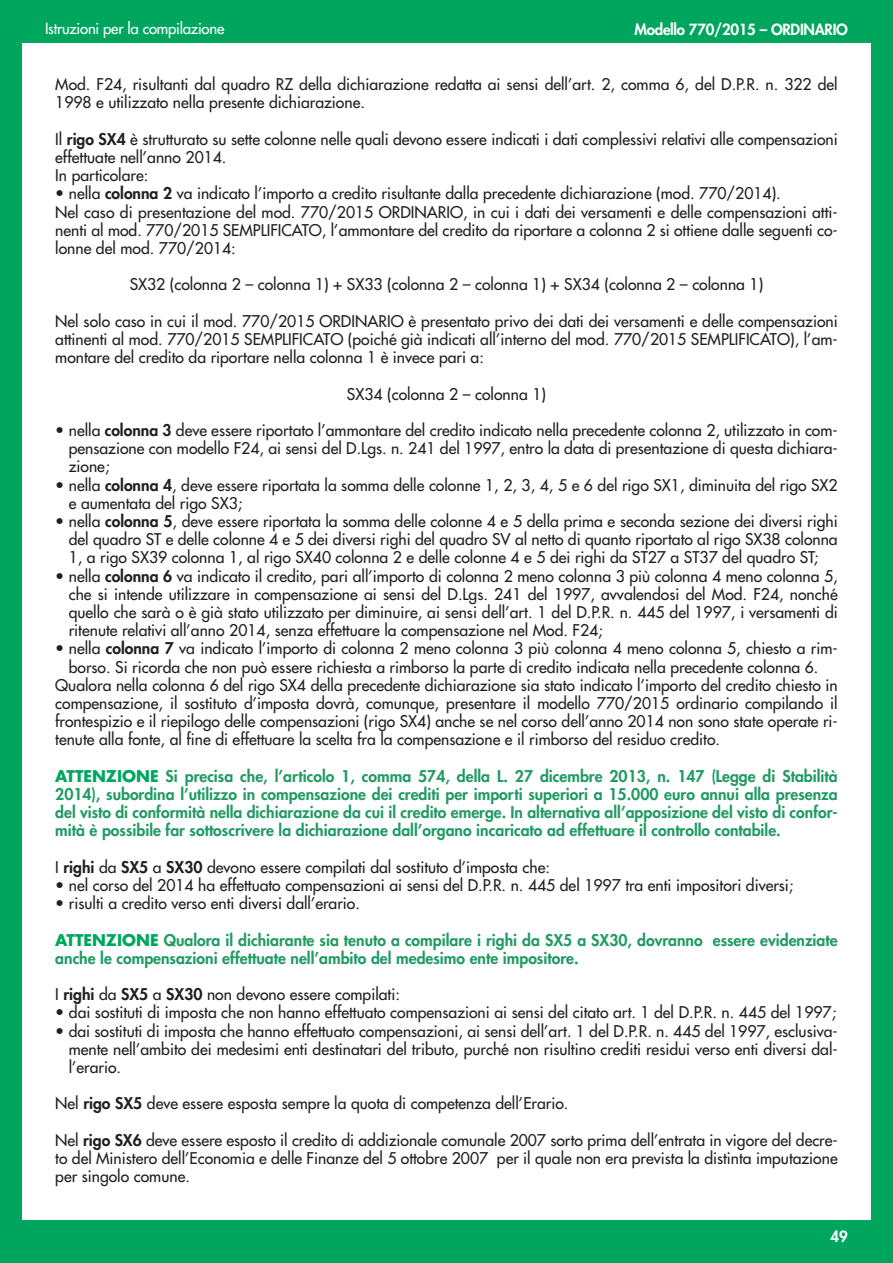
<style>
.page{position:relative;width:893px;height:1263px;background:#fff}
.page>*{position:absolute;margin:0;border:0;box-sizing:border-box;transform-origin:0 0}
.t1{font:15.75px/18.1px "Futura";color:#231f20;text-align:justify}
.t2{font:800 15.75px/18.1px "Futura";color:#219b64;text-align:justify}
.t3{font:800 15px "Futura";letter-spacing:-.015em;color:#fff}
.t4{font:15px "Futura";letter-spacing:-.015em;color:#fff}
.s1{font-weight:800}
.s2{font-weight:700;color:#00a65e}
</style>
<div class="page">
<div style="left:0;top:43px;width:21px;height:1220px;background:#00a65e"></div>
<div style="left:872px;top:43px;width:21px;height:1177px;background:#00a65e"></div>
<div style="left:0;top:1220px;width:893px;height:43px;background:#00a65e"></div>
<div style="left:0;top:0;width:893px;height:43px;background:#00a65e"></div>
<p class="t4" style="left:45px;top:21px;width:181px">Istruzioni per la compilazione</p>
<p class="t3" style="left:635px;top:23px;width:215px">Modello 770/2015 – ORDINARIO</p>
<p class="t1" style="left:55px;top:76px;width:784px">Mod. F24, risultanti dal quadro RZ della dichiarazione redatta ai sensi dell’art. 2, comma 6, del D.P.R. n. 322 del<br>1998 e utilizzato nella presente dichiarazione.</p>
<p class="t1" style="left:55px;top:131px;width:784px;text-align:left">Il <span class="s1">rigo SX4</span> è strutturato su sette colonne nelle quali devono essere indicati i dati complessivi relativi alle compensazioni effettuate nell’anno 2014.<br>In particolare:</p>
<p class="t1" style="left:55px;top:186px;width:784px;text-align:left">• nella <span class="s1">colonna 2</span> va indicato l’importo a credito risultante dalla precedente dichiarazione (mod. 770/2014).<br>Nel caso di presentazione del mod. 770/2015 ORDINARIO, in cui i dati dei versamenti e delle compensazioni atti&shy;nenti al mod. 770/2015 SEMPLIFICATO, l’ammontare del credito da riportare a colonna 2 si ottiene dalle seguenti co&shy;lonne del mod. 770/2014:</p>
<p class="t1" style="left:130px;top:277px;width:635px">SX32 (colonna 2 – colonna 1) + SX33 (colonna 2 – colonna 1) + SX34 (colonna 2 – colonna 1)</p>
<p class="t1" style="left:55px;top:313px;width:784px">Nel solo caso in cui il mod. 770/2015 ORDINARIO è presentato privo dei dati dei versamenti e delle compensazioni attinenti al mod. 770/2015 SEMPLIFICATO (poiché già indicati all’interno del mod. 770/2015 SEMPLIFICATO), l’am&shy;montare del credito da riportare nella colonna 1 è invece pari a:</p>
<p class="t1" style="left:347px;top:386px;width:201px">SX34 (colonna 2 – colonna 1)</p>
<p class="t1" style="left:69px;top:422px;width:770px;text-indent:-14px">• nella <span class="s1">colonna 3</span> deve essere riportato l’ammontare del credito indicato nella precedente colonna 2, utilizzato in com&shy;pensazione con modello F24, ai sensi del D.Lgs. n. 241 del 1997, entro la data di presentazione di questa dichiara&shy;zione;</p>
<p class="t1" style="left:69px;top:477px;width:770px;text-indent:-13px">• nella <span class="s1">colonna 4</span>, deve essere riportata la somma delle colonne 1, 2, 3, 4, 5 e 6 del rigo SX1, diminuita del rigo SX2 e aumentata del rigo SX3;</p>
<p class="t1" style="left:69px;top:513px;width:770px;text-indent:-13px">• nella <span class="s1">colonna 5</span>, deve essere riportata la somma delle colonne 4 e 5 della prima e seconda sezione dei diversi righi del quadro ST e delle colonne 4 e 5 dei diversi righi del quadro SV al netto di quanto riportato al rigo SX38 colonna 1, a rigo SX39 colonna 1, al rigo SX40 colonna 2 e delle colonne 4 e 5 dei righi da ST27 a ST37 del quadro ST;</p>
<p class="t1" style="left:69px;top:568px;width:770px;text-indent:-14px">• nella <span class="s1">colonna 6</span> va indicato il credito, pari all’importo di colonna 2 meno colonna 3 più colonna 4 meno colonna 5, che si intende utilizzare in compensazione ai sensi del D.Lgs. 241 del 1997, avvalendosi del Mod. F24, nonché quello che sarà o è già stato utilizzato per diminuire, ai sensi dell’art. 1 del D.P.R. n. 445 del 1997, i versamenti di ritenute relativi all’anno 2014, senza effettuare la compensazione nel Mod. F24;</p>
<p class="t1" style="left:55px;top:641px;width:784px">• nella <span class="s1">colonna 7</span> va indicato l’importo di colonna 2 meno colonna 3 più colonna 4 meno colonna 5, chiesto a rim-</p>
<p class="t1" style="left:69px;top:659px;width:751px">borso. Si ricorda che non può essere richiesta a rimborso la parte di credito indicata nella precedente colonna 6.</p>
<p class="t1" style="left:55px;top:677px;width:784px">Qualora nella colonna 6 del rigo SX4 della precedente dichiarazione sia stato indicato l’importo del credito chiesto in</p>
<p class="t1" style="left:55px;top:695px;width:784px">compensazione, il sostituto d’imposta dovrà, comunque, presentare il modello 770/2015 ordinario compilando il</p>
<p class="t1" style="left:55px;top:713px;width:784px">frontespizio e il riepilogo delle compensazioni (rigo SX4) anche se nel corso dell’anno 2014 non sono state operate ri-</p>
<p class="t1" style="left:55px;top:732px;width:666px">tenute alla fonte, al fine di effettuare la scelta fra la compensazione e il rimborso del residuo credito.</p>
<p class="t2" style="left:55px;top:768px;width:784px"><span class="s2">ATTENZIONE</span> Si precisa che, l’articolo 1, comma 574, della L. 27 dicembre 2013, n. 147 (Legge di Stabilità 2014), subordina l’utilizzo in compensazione dei crediti per importi superiori a 15.000 euro annui alla presenza del visto di conformità nella dichiarazione da cui il credito emerge. In alternativa all’apposizione del visto di confor&shy;mità è possibile far sottoscrivere la dichiarazione dall’organo incaricato ad effettuare il controllo contabile.</p>
<p class="t1" style="left:55px;top:859px;width:496px">I <span class="s1">righi</span> da <span class="s1">SX5</span> a <span class="s1">SX30</span> devono essere compilati dal sostituto d’imposta che:</p>
<p class="t1" style="left:55px;top:877px;width:740px">• nel corso del 2014 ha effettuato compensazioni ai sensi del D.P.R. n. 445 del 1997 tra enti impositori diversi;</p>
<p class="t1" style="left:55px;top:895px;width:306px">• risulti a credito verso enti diversi dall’erario.</p>
<p class="t2" style="left:55px;top:932px;width:784px"><span class="s2">ATTENZIONE</span> Qualora il dichiarante sia tenuto a compilare i righi da SX5 a SX30, dovranno essere evidenziate anche le compensazioni effettuate nell’ambito del medesimo ente impositore.</p>
<p class="t1" style="left:55px;top:986px;width:346px">I <span class="s1">righi</span> da <span class="s1">SX5</span> a <span class="s1">SX30</span> non devono essere compilati:</p>
<p class="t1" style="left:55px;top:1004px;width:782px">• dai sostituti di imposta che non hanno effettuato compensazioni ai sensi del citato art. 1 del D.P.R. n. 445 del 1997;</p>
<p class="t1" style="left:69px;top:1023px;width:770px;text-indent:-13px">• dai sostituti di imposta che hanno effettuato compensazioni, ai sensi dell’art. 1 del D.P.R. n. 445 del 1997, esclusiva&shy;mente nell’ambito dei medesimi enti destinatari del tributo, purché non risultino crediti residui verso enti diversi dal&shy;l’erario.</p>
<p class="t1" style="left:55px;top:1095px;width:515px">Nel <span class="s1">rigo SX5</span> deve essere esposta sempre la quota di competenza dell’Erario.</p>
<p class="t1" style="left:55px;top:1132px;width:784px">Nel <span class="s1">rigo SX6</span> deve essere esposto il credito di addizionale comunale 2007 sorto prima dell’entrata in vigore del decre&shy;to del Ministero dell’Economia e delle Finanze del 5 ottobre 2007 per il quale non era prevista la distinta imputazione per singolo comune.</p>
<p class="t3" style="left:831px;top:1229px;width:19px">49</p>
</div>
